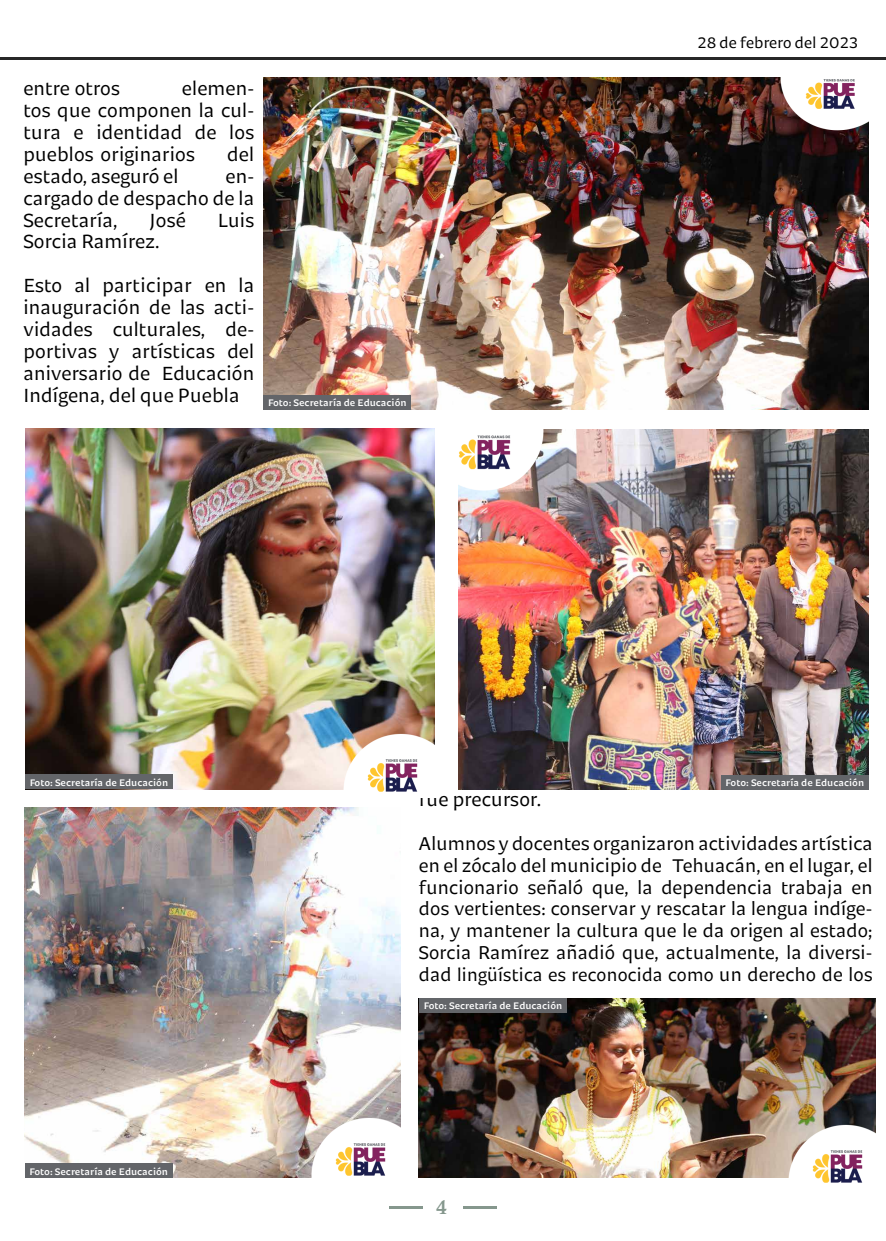
<style>
.page{position:relative;width:886px;height:1241px;background:#fff}
.page>*{position:absolute;margin:0;border:0;box-sizing:border-box;transform-origin:0 0}
.t1{font:20px "Calis MT Bol";color:#85978d}
.t2{font:18.75px/21.9px "Heroica";letter-spacing:-.02em;color:#000;text-align:justify}
.t3{font:18.12px/21.9px "Heroica";letter-spacing:-.02em;color:#000;text-align:justify}
.t4{font:17.5px "Heroica";letter-spacing:-.02em;color:#000}
.t5{font:15px "Heroica";letter-spacing:-.02em;color:#000}
.t6{font:700 9.38px "Heroica";color:#fff}
.s1{font-size:18.12px}
</style>
<div class="page">
<hr style="left:0;top:57px;width:886px;height:2px;background:#282727">
<hr style="left:390px;top:1206px;width:33px;height:2px;background:#85978d">
<hr style="left:463px;top:1206px;width:33px;height:2px;background:#85978d">
<img style="left:25px;top:807px;width:376px;height:370px">
<div style="left:25px;top:1163px;width:147px;height:14px;background:#636569"></div>
<img style="left:263px;top:77px;width:605px;height:332px">
<img style="left:25px;top:429px;width:410px;height:360px">
<img style="left:459px;top:429px;width:409px;height:360px">
<img style="left:419px;top:998px;width:457px;height:179px">
<div style="left:419px;top:998px;width:148px;height:14px;background:#636569"></div>
<div style="left:721px;top:775px;width:147px;height:14px;background:#636569"></div>
<div style="left:25px;top:774px;width:148px;height:15px;background:#636569"></div>
<div style="left:263px;top:395px;width:148px;height:14px;background:#636569"></div>
<img style="left:773px;top:1121px;width:103px;height:62px">
<img style="left:296px;top:1115px;width:105px;height:63px">
<img style="left:328px;top:731px;width:107px;height:61px">
<img style="left:458px;top:429px;width:98px;height:66px">
<img style="left:766px;top:77px;width:103px;height:54px">
<p class="t2" style="left:23px;top:77px;width:233px;text-indent:158px">elemen&shy;tos que componen la cul&shy;tura e identidad de los pueblos originarios</p>
<p class="t2" style="left:23px;top:77px;width:99px">entre otros</p>
<p class="t2" style="left:227px;top:143px;width:29px">del</p>
<p class="t2" style="left:23px;top:165px;width:157px">estado, aseguró el</p>
<p class="t2" style="left:23px;top:165px;width:233px;text-indent:202px">en&shy;cargado de despacho de la Secretaría,</p>
<p class="t2" style="left:149px;top:209px;width:39px">José</p>
<p class="t2" style="left:217px;top:209px;width:39px">Luis</p>
<p class="t2" style="left:23px;top:231px;width:138px">Sorcia Ramírez.</p>
<p class="t2" style="left:23px;top:274px;width:233px">Esto al participar en la inauguración de las acti&shy;vidades culturales, de&shy;portivas y artísticas del aniversario de Educación Indígena, del que Puebla</p>
<p class="t6" style="left:268px;top:397px;width:140px">Foto: Secretaría de Educación</p>
<p class="t5" style="left:697px;top:33px;width:162px">28 de febrero del 2023</p>
<p class="t6" style="left:30px;top:776px;width:140px">Foto: Secretaría de Educación</p>
<p class="t6" style="left:725px;top:777px;width:140px">Foto: Secretaría de Educación</p>
<p class="t2" style="left:419px;top:788px;width:124px">fue precursor.</p>
<p class="t3" style="left:419px;top:832px;width:456px">Alumnos y docentes organizaron actividades artística en el zócalo del municipio de Tehuacán, en el lugar, el funcionario señaló que, la dependencia trabaja en dos vertientes: conservar y rescatar la lengua indíge&shy;na, y mantener la cultura que le da origen al estado; Sorcia Ramírez añadió que, actualmente, la diversi-</p>
<p class="t4" style="left:419px;top:963px;width:456px"><span class="s1">dad</span> lingüística es reconocida como <span class="s1">un derecho de los</span></p>
<p class="t6" style="left:29px;top:1165px;width:140px">Foto: Secretaría de Educación</p>
<p class="t6" style="left:424px;top:999px;width:140px">Foto: Secretaría de Educación</p>
<p class="t1" style="left:436px;top:1195px;width:12px">4</p>
</div>
